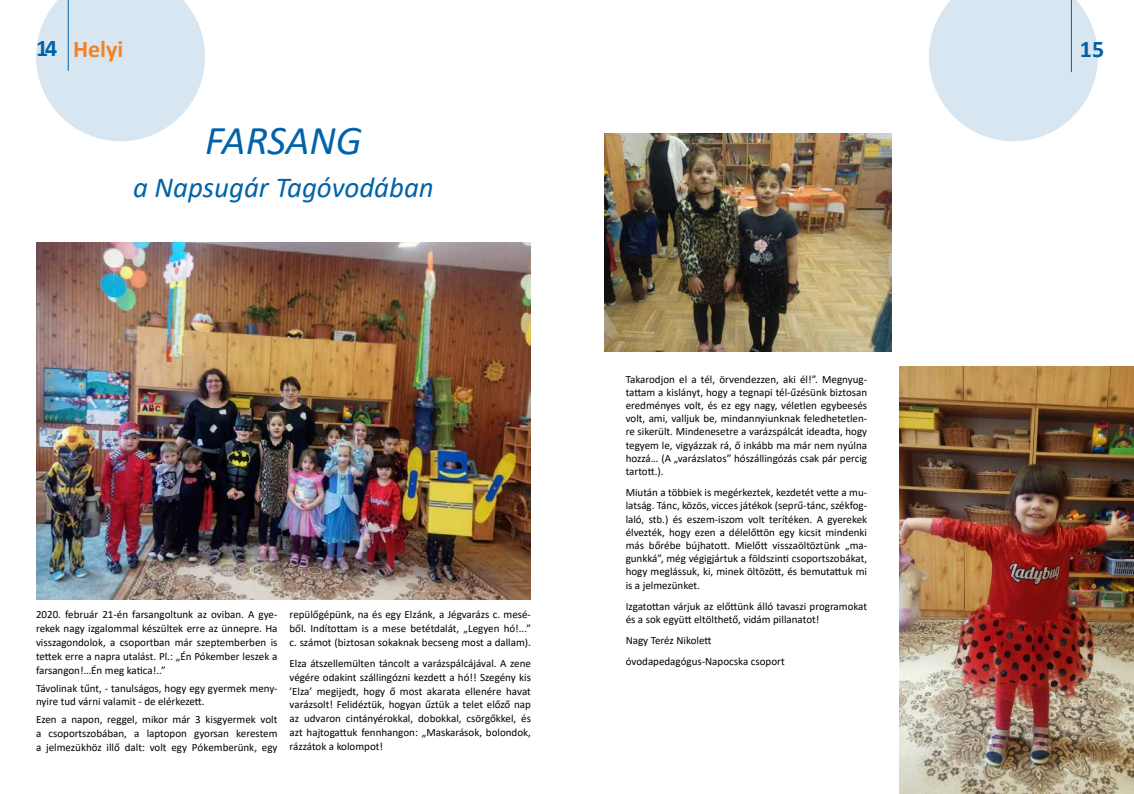
<style>
.page{position:relative;width:1134px;height:794px;background:#fff}
.page>*{position:absolute;margin:0;border:0;box-sizing:border-box;transform-origin:0 0}
.t1{font:italic 41px "Calibri";letter-spacing:-.005em;color:#0063a9}
.t2{font:italic 29px "Calibri";color:#0063a9}
.t3{font:700 24px "Calibri";color:#f58220}
.t4{font:700 24px "Calibri";color:#0063a9}
.t5{font:11px/13.8px "Calibri";color:#000;text-align:justify}
.s1{color:#0063a9}
</style>
<div class="page">
<svg style="left:929px;top:0;width:169px;height:141px"></svg>
<svg style="left:36px;top:0;width:169px;height:141px"></svg>
<img style="left:36px;top:242px;width:495px;height:358px">
<img style="left:604px;top:134px;width:287px;height:217px">
<img style="left:900px;top:366px;width:234px;height:428px">
<h3 class="t3" style="left:36px;top:32px;width:89px"><span class="s1">14</span> Helyi</h3>
<h3 class="t4" style="left:1080px;top:32px;width:26px">15</h3>
<h1 class="t1" style="left:205px;top:112px;width:158px">FARSANG</h1>
<h2 class="t2" style="left:133px;top:167px;width:302px">a Napsugár Tagóvodában</h2>
<p class="t5" style="left:36px;top:607px;width:243px">2020. február 21-én farsangoltunk az oviban. A gye‑ rekek nagy izgalommal készültek erre az ünnepre. Ha visszagondolok, a csoportban már szeptemberben is tettek erre a napra utalást. Pl.: „Én Pókember leszek a farsangon!…Én meg katica!..”</p>
<p class="t5" style="left:36px;top:680px;width:243px">Távolinak tűnt, - tanulságos, hogy egy gyermek men ‑ nyire tud várni valamit - de elérkezett.</p>
<p class="t5" style="left:36px;top:712px;width:243px">Ezen a napon, reggel, mikor már 3 kisgyermek volt a csoportszobában, a laptopon gyorsan kerestem a jelmezükhöz illő dalt: volt egy Pókemberünk, egy</p>
<p class="t5" style="left:289px;top:607px;width:243px">repülőgépünk, na és egy Elzánk, a Jégvarázs c. mesé‑ ből. Indítottam is a mese betétdalát, „Legyen hó!...” c. számot (biztosan sokaknak becseng most a dallam).</p>
<p class="t5" style="left:289px;top:656px;width:243px">Elza átszellemülten táncolt a varázspálcájával. A zene végére odakint szállingózni kezdett a hó!! Szegény kis ’Elza’ megijedt, hogy ő most akarata ellenére havat varázsolt! Felidéztük, hogyan űztük a telet előző nap az udvaron cintányérokkal, dobokkal, csörgőkkel, és azt hajtogattuk fennhangon: „Maskarások, bolondok, rázzátok a kolompot!</p>
<p class="t5" style="left:626px;top:372px;width:243px;line-height:13.2px">Takarodjon el a tél, örvendezzen, aki él!”. Megnyug‑ tattam a kislányt, hogy a tegnapi tél-űzésünk biztosan eredményes volt, és ez egy nagy, véletlen egybeesés volt, ami, valljuk be, mindannyiunknak feledhetetlen‑ re sikerült. Mindenesetre a varázspálcát ideadta, hogy tegyem le, vigyázzak rá, ő inkább ma már nem nyúlna hozzá… (A „varázslatos” hószállingózás csak pár percig tartott.).</p>
<p class="t5" style="left:626px;top:485px;width:243px;line-height:13.2px">Miután a többiek is megérkeztek, kezdetét vette a mu‑ latság. Tánc, közös, vicces játékok (seprű-tánc, székfog‑ laló, stb.) és eszem-iszom volt terítéken. A gyerekek élvezték, hogy ezen a délelőttön egy kicsit mindenki más bőrébe bújhatott. Mielőtt visszaöltöztünk „ma‑ gunkká”, még végigjártuk a földszinti csoportszobákat, hogy meglássuk, ki, minek öltözött, és bemutattuk mi is a jelmezünket.</p>
<p class="t5" style="left:626px;top:599px;width:243px;line-height:13.2px">Izgatottan várjuk az előttünk álló tavaszi programokat és a sok együtt eltölthető, vidám pillanatot!</p>
<p class="t5" style="left:626px;top:629px;width:161px;line-height:21.2px">Nagy Teréz Nikolett óvodapedagógus-Napocska csoport</p>
</div>
